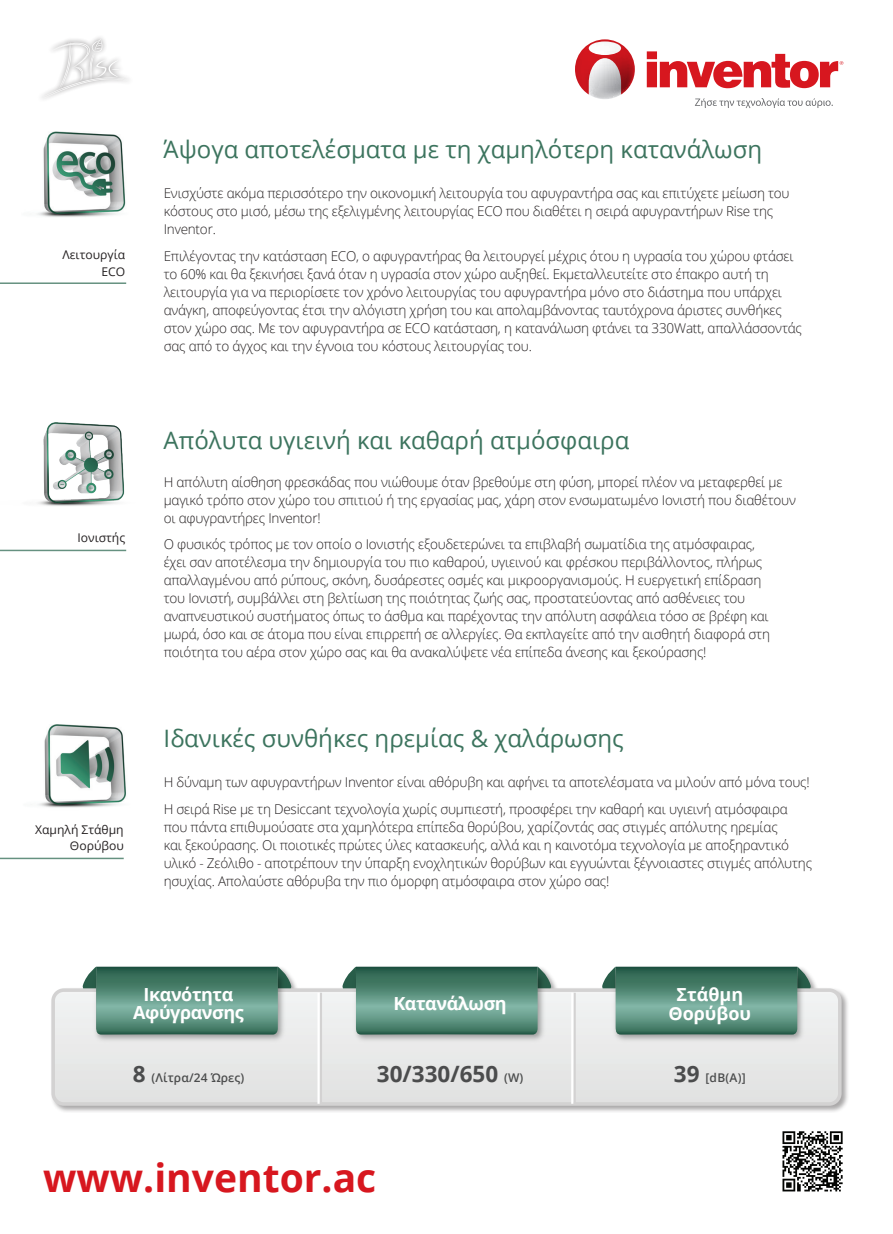
<style>
.page{position:relative;width:893px;height:1234px;background:#fff}
.page>*{position:absolute;margin:0;border:0;box-sizing:border-box;transform-origin:0 0}
.t1{font:700 39px "Open Sans";color:#d7171f}
.t2{font:24px "Open Sans";color:#3c745e}
.t3{font:700 22.5px "Open Sans";color:#4b4c4d}
.t4{font:700 18px/18px "Open Sans";letter-spacing:-.025em;color:#fff;text-align:center}
.t5{font:700 18px/19.5px "Open Sans";color:#fff;text-align:center}
.t6{font:300 13.5px/18px "Open Sans";letter-spacing:-.015em;color:#231f20}
.t7{font:12px/16.5px "Open Sans";color:#231f20;text-align:right}
.t8{font:600 12px "Open Sans";letter-spacing:.01em;color:#4b4c4d}
.s1{font-weight:700;font-size:22.5px}
.s2{font-weight:600;font-size:12px}
</style>
<div class="page">
<svg style="left:782px;top:1191px;width:59px;height:1px"></svg>
<svg style="left:782px;top:1131px;width:61px;height:60px"></svg>
<img style="left:38px;top:724px;width:88px;height:84px">
<div style="left:50px;top:965px;width:799px;height:147px;background:#231f20;opacity:.39"></div>
<svg style="left:53px;top:989px;width:787px;height:114px;background:#e6e7e7"></svg>
<div style="left:51px;top:988px;width:791px;height:117px;border:4px solid #d3d2d2;border-radius:11px"></div>
<hr style="left:320px;top:992px;width:2px;height:111px;background:#d3d2d2">
<hr style="left:317px;top:992px;width:3px;height:111px;background:#fff">
<hr style="left:574px;top:992px;width:2px;height:111px;background:#d3d2d2">
<hr style="left:571px;top:992px;width:2px;height:111px;background:#fff">
<img style="left:610px;top:1034px;width:196px;height:9px">
<svg style="left:600px;top:966px;width:213px;height:68px;background:#659383"></svg>
<img style="left:351px;top:1034px;width:196px;height:9px">
<svg style="left:341px;top:966px;width:212px;height:68px;background:#649383"></svg>
<img style="left:92px;top:1034px;width:196px;height:9px">
<svg style="left:81px;top:966px;width:212px;height:68px;background:#649383"></svg>
<img style="left:37px;top:131px;width:89px;height:86px">
<img style="left:0;top:422px;width:127px;height:130px">
<hr style="left:0;top:282px;width:126px;height:2px;background:#3c745e">
<hr style="left:0;top:857px;width:124px;height:2px;background:#3c745e">
<hr style="left:0;top:549px;width:126px;height:2px;background:#3c745e">
<svg style="left:647px;top:51px;width:196px;height:37px"></svg>
<svg style="left:575px;top:39px;width:60px;height:60px"></svg>
<svg style="left:695px;top:98px;width:138px;height:10px"></svg>
<svg style="left:42px;top:39px;width:87px;height:60px"></svg>
<p class="t7" style="left:63px;top:246px;width:64px">Λειτουργία<br>ECO</p>
<p class="t7" style="left:77px;top:528px;width:49px">Ιονιστής</p>
<p class="t7" style="left:35px;top:820px;width:90px">Χαμηλή Στάθμη<br>Θορύβου</p>
<h2 class="t2" style="left:164px;top:133px;width:600px">Άψογα αποτελέσματα με τη χαμηλότερη κατανάλωση</h2>
<p class="t6" style="left:164px;top:184px;width:627px">Ενισχύστε ακόμα περισσότερο την οικονομική λειτουργία του αφυγραντήρα σας και επιτύχετε μείωση του κόστους στο μισό, μέσω της εξελιγμένης λειτουργίας ECO που διαθέτει η σειρά αφυγραντήρων Rise της<br>Inventor.</p>
<p class="t6" style="left:164px;top:246px;width:640px">Επιλέγοντας την κατάσταση ECO, ο αφυγραντήρας θα λειτουργεί μέχρις ότου η υγρασία του χώρου φτάσει το 60% και θα ξεκινήσει ξανά όταν η υγρασία στον χώρο αυξηθεί. Εκμεταλλευτείτε στο έπακρο αυτή τη λειτουργία για να περιορίσετε τον χρόνο λειτουργίας του αφυγραντήρα μόνο στο διάστημα που υπάρχει ανάγκη, αποφεύγοντας έτσι την αλόγιστη χρήση του και απολαμβάνοντας ταυτόχρονα άριστες συνθήκες στον χώρο σας. Με τον αφυγραντήρα σε ECO κατάσταση, η κατανάλωση φτάνει τα 330Watt, απαλλάσσοντάς σας από το άγχος και την έγνοια του κόστους λειτουργίας του.</p>
<h2 class="t2" style="left:164px;top:424px;width:467px">Απόλυτα υγιεινή και καθαρή ατμόσφαιρα</h2>
<p class="t6" style="left:164px;top:472px;width:634px">Η απόλυτη αίσθηση φρεσκάδας που νιώθουμε όταν βρεθούμε στη φύση, μπορεί πλέον να μεταφερθεί με μαγικό τρόπο στον χώρο του σπιτιού ή της εργασίας μας, χάρη στον ενσωματωμένο Ιονιστή που διαθέτουν οι αφυγραντήρες Inventor!</p>
<p class="t6" style="left:164px;top:535px;width:608px">Ο φυσικός τρόπος με τον οποίο o Ιονιστής εξουδετερώνει τα επιβλαβή σωματίδια της ατμόσφαιρας, έχει σαν αποτέλεσμα την δημιουργία του πιο καθαρού, υγιεινού και φρέσκου περιβάλλοντος, πλήρως απαλλαγμένου από ρύπους, σκόνη, δυσάρεστες οσμές και μικροοργανισμούς. Η ευεργετική επίδραση του Ιονιστή, συμβάλλει στη βελτίωση της ποιότητας ζωής σας, προστατεύοντας από ασθένειες του αναπνευστικού συστήματος όπως το άσθμα και παρέχοντας την απόλυτη ασφάλεια τόσο σε βρέφη και μωρά, όσο και σε άτομα που είναι επιρρεπή σε αλλεργίες. Θα εκπλαγείτε από την αισθητή διαφορά στη ποιότητα του αέρα στον χώρο σας και θα ανακαλύψετε νέα επίπεδα άνεσης και ξεκούρασης!</p>
<h2 class="t2" style="left:164px;top:722px;width:462px">Ιδανικές συνθήκες ηρεμίας &amp; χαλάρωσης</h2>
<p class="t6" style="left:164px;top:768px;width:647px;line-height:26.5px">Η δύναμη των αφυγραντήρων Inventor είναι αθόρυβη και αφήνει τα αποτελέσματα να μιλούν από μόνα τους!<br>Η σειρά Rise με τη Desiccant τεχνολογία χωρίς συμπιεστή, προσφέρει την καθαρή και υγιεινή ατμόσφαιρα</p>
<p class="t6" style="left:164px;top:817px;width:650px">που πάντα επιθυμούσατε στα χαμηλότερα επίπεδα θορύβου, χαρίζοντάς σας στιγμές απόλυτης ηρεμίας<br>και ξεκούρασης. Οι ποιοτικές πρώτες ύλες κατασκευής, αλλά και η καινοτόμα τεχνολογία με αποξηραντικό υλικό - Ζεόλιθο - αποτρέπουν την ύπαρξη ενοχλητικών θορύβων και εγγυώνται ξέγνοιαστες στιγμές απόλυτης ησυχίας. Απολαύστε αθόρυβα την πιο όμορφη ατμόσφαιρα στον χώρο σας!</p>
<h3 class="t4" style="left:133px;top:985px;width:112px">Ικανότητα<br>Αφύγρανσης</h3>
<h3 class="t4" style="left:393px;top:994px;width:115px">Κατανάλωση</h3>
<h3 class="t5" style="left:668px;top:983px;width:84px">Στάθμη<br>Θορύβου</h3>
<p class="t8" style="left:133px;top:1068px;width:113px"><span class="s1">8</span> (Λίτρα/24 Ώρες)</p>
<h3 class="t3" style="left:377px;top:1057px;width:148px">30/330/650 <span class="s2">(W)</span></h3>
<p class="t8" style="left:674px;top:1068px;width:73px"><span class="s1">39</span> [dB(A)]</p>
<h1 class="t1" style="left:43px;top:1149px;width:335px">www.inventor.ac</h1>
</div>
